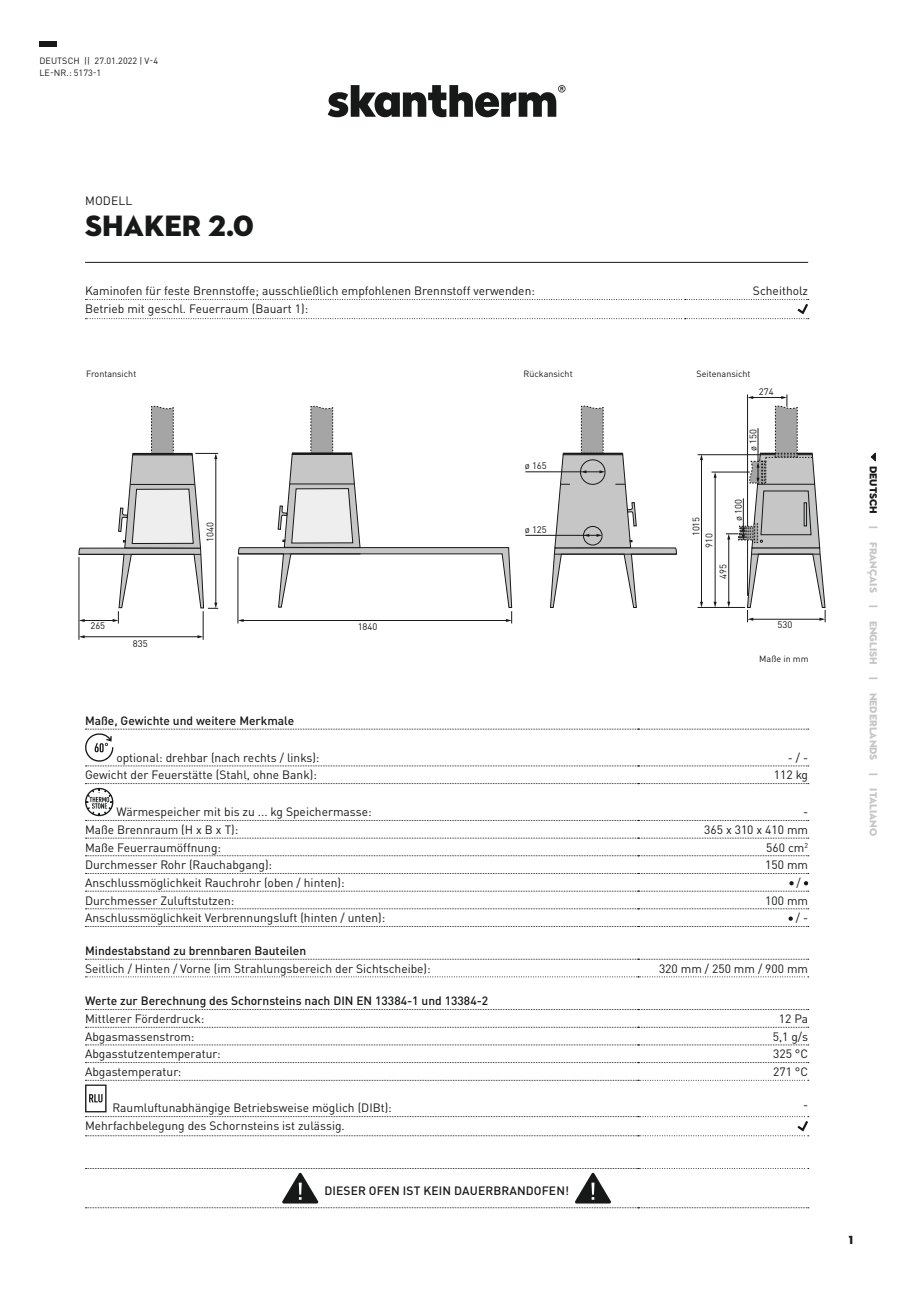
<style>
.page{position:relative;width:906px;height:1289px;background:#fff}
.page>*{position:absolute;margin:0;border:0;box-sizing:border-box;transform-origin:0 0}
.t1{font:30px "Neutraface 2 Display Titling";color:#171818}
.t2{font:12px "DIN Pro";color:#171818}
.t3{font:500 12px "DIN Pro";color:#171818}
.t4{font:12px "Neutraface 2 Display Titling";color:#171818}
.t5{font:10.5px "Neutraface 2 Display Titling";color:#c6c6c6}
.t6{font:9.45px/13.2px "DIN Pro";color:#171818}
.t7{font:9px/12px "DIN Pro";color:#171818}
.s1{color:#171818}
</style>
<div class="page">
<svg style="left:85px;top:299px;width:725px;height:20px"></svg>
<div style="left:39px;top:42px;width:17px;height:5px;background:#171818"></div>
<hr style="left:85px;top:262px;width:723px;height:1px;background:#171818">
<svg style="left:328px;top:85px;width:237px;height:32px"></svg>
<svg style="left:85px;top:926px;width:723px;height:1px"></svg>
<svg style="left:85px;top:837px;width:723px;height:1px"></svg>
<svg style="left:85px;top:855px;width:723px;height:1px"></svg>
<svg style="left:85px;top:873px;width:723px;height:1px"></svg>
<svg style="left:85px;top:908px;width:723px;height:1px"></svg>
<svg style="left:85px;top:1009px;width:723px;height:1px"></svg>
<svg style="left:85px;top:1026px;width:723px;height:1px"></svg>
<svg style="left:85px;top:1044px;width:723px;height:1px"></svg>
<svg style="left:85px;top:1062px;width:723px;height:1px"></svg>
<svg style="left:85px;top:976px;width:723px;height:1px"></svg>
<svg style="left:85px;top:958px;width:723px;height:1px"></svg>
<svg style="left:85px;top:728px;width:723px;height:38px"></svg>
<svg style="left:85px;top:783px;width:723px;height:38px"></svg>
<svg style="left:85px;top:881px;width:723px;height:10px"></svg>
<svg style="left:788px;top:916px;width:5px;height:4px"></svg>
<svg style="left:85px;top:1079px;width:725px;height:57px"></svg>
<svg style="left:85px;top:1168px;width:723px;height:40px"></svg>
<svg style="left:870px;top:452px;width:6px;height:10px"></svg>
<svg style="left:79px;top:406px;width:139px;height:233px"></svg>
<svg style="left:238px;top:406px;width:274px;height:217px"></svg>
<hr style="left:525px;top:471px;width:56px;height:1px;background:#171818">
<svg style="left:550px;top:406px;width:127px;height:202px"></svg>
<hr style="left:525px;top:535px;width:62px;height:1px;background:#171818">
<hr style="left:701px;top:459px;width:1px;height:144px;background:#171818">
<svg style="left:700px;top:455px;width:3px;height:5px"></svg>
<svg style="left:700px;top:602px;width:3px;height:5px"></svg>
<hr style="left:697px;top:454px;width:63px;height:1px;background:#171818">
<hr style="left:697px;top:607px;width:48px;height:1px;background:#171818">
<hr style="left:715px;top:476px;width:1px;height:127px;background:#171818">
<svg style="left:713px;top:601px;width:3px;height:6px"></svg>
<hr style="left:711px;top:472px;width:39px;height:1px;background:#171818">
<svg style="left:726px;top:394px;width:100px;height:228px"></svg>
<hr style="left:757px;top:428px;width:1px;height:34px;background:#171818">
<p class="t7" style="left:39px;top:54px;width:120px">DEUTSCH || 27.01.2022 | V-4<br>LE-NR.: 5173-1</p>
<p class="t2" style="left:85px;top:191px;width:49px">MODELL</p>
<h1 class="t1" style="left:85px;top:207px;width:170px">SHAKER 2.0</h1>
<p class="t2" style="left:85px;top:281px;width:451px">Kaminofen für feste Brennstoffe; ausschließlich empfohlenen Brennstoff verwenden:</p>
<p class="t2" style="left:753px;top:281px;width:57px">Scheitholz</p>
<p class="t2" style="left:85px;top:299px;width:225px">Betrieb mit geschl. Feuerraum (Bauart 1):</p>
<p class="t7" style="left:86px;top:367px;width:52px">Frontansicht</p>
<p class="t7" style="left:523px;top:367px;width:51px">Rückansicht</p>
<p class="t7" style="left:696px;top:367px;width:56px">Seitenansicht</p>
<p class="t6" style="left:759px;top:384px;width:16px">274</p>
<p class="t6" style="left:90px;top:618px;width:16px">265</p>
<p class="t6" style="left:133px;top:635px;width:16px">835</p>
<p class="t6" style="left:202px;top:542px;width:21px;rotate:-90deg">1040</p>
<p class="t6" style="left:358px;top:618px;width:21px">1840</p>
<p class="t6" style="left:525px;top:458px;width:24px">ø 165</p>
<p class="t6" style="left:745px;top:451px;width:24px;rotate:-90deg">ø 150</p>
<p class="t6" style="left:525px;top:522px;width:24px">ø 125</p>
<p class="t6" style="left:688px;top:548px;width:33px;text-indent:12px;rotate:-90deg">1015<br>910</p>
<p class="t6" style="left:715px;top:579px;width:16px;rotate:-90deg">495</p>
<p class="t6" style="left:731px;top:521px;width:24px;rotate:-90deg">ø 100</p>
<p class="t6" style="left:777px;top:617px;width:16px">530</p>
<p class="t7" style="left:759px;top:652px;width:51px">Maße in mm</p>
<p class="t3" style="left:85px;top:710px;width:211px">Maße, Gewichte und weitere Merkmale</p>
<p class="t2" style="left:116px;top:748px;width:205px">optional: drehbar (nach rechts / links):</p>
<p class="t2" style="left:787px;top:748px;width:22px">- / -</p>
<p class="t2" style="left:85px;top:765px;width:233px">Gewicht der Feuerstätte (Stahl, ohne Bank):</p>
<p class="t2" style="left:774px;top:765px;width:36px">112 kg</p>
<p class="t2" style="left:116px;top:802px;width:257px">Wärmespeicher mit bis zu ... kg Speichermasse:</p>
<p class="t2" style="left:803px;top:802px;width:7px">-</p>
<p class="t2" style="left:85px;top:820px;width:155px">Maße Brennraum (H x B x T):</p>
<p class="t2" style="left:704px;top:820px;width:105px">365 x 310 x 410 mm</p>
<p class="t2" style="left:85px;top:837px;width:137px">Maße Feuerraumöffnung:</p>
<p class="t2" style="left:766px;top:837px;width:43px">560 cm<sup>2</sup></p>
<p class="t2" style="left:85px;top:855px;width:189px">Durchmesser Rohr (Rauchabgang):</p>
<p class="t2" style="left:765px;top:855px;width:44px">150 mm</p>
<p class="t2" style="left:85px;top:873px;width:261px">Anschlussmöglichkeit Rauchrohr (oben / hinten):</p>
<p class="t2" style="left:796px;top:873px;width:6px">/</p>
<p class="t2" style="left:85px;top:890px;width:151px">Durchmesser Zuluftstutzen:</p>
<p class="t2" style="left:765px;top:890px;width:44px">100 mm</p>
<p class="t2" style="left:85px;top:908px;width:302px">Anschlussmöglichkeit Verbrennungsluft (hinten / unten):</p>
<p class="t2" style="left:796px;top:908px;width:14px">/ -</p>
<p class="t3" style="left:85px;top:940px;width:223px">Mindestabstand zu brennbaren Bauteilen</p>
<p class="t2" style="left:85px;top:958px;width:347px">Seitlich / Hinten / Vorne (im Strahlungsbereich der Sichtscheibe):</p>
<p class="t2" style="left:659px;top:958px;width:151px">320 mm / 250 mm / 900 mm</p>
<p class="t3" style="left:85px;top:991px;width:405px">Werte zur Berechnung des Schornsteins nach DIN EN 13384-1 und 13384-2</p>
<p class="t2" style="left:85px;top:1009px;width:121px">Mittlerer Förderdruck:</p>
<p class="t2" style="left:779px;top:1009px;width:31px">12 Pa</p>
<p class="t2" style="left:85px;top:1026px;width:111px">Abgasmassenstrom:</p>
<p class="t2" style="left:772px;top:1026px;width:37px">5,1 g/s</p>
<p class="t2" style="left:85px;top:1044px;width:137px">Abgasstutzentemperatur:</p>
<p class="t2" style="left:773px;top:1044px;width:36px">325 °C</p>
<p class="t2" style="left:85px;top:1062px;width:98px">Abgastemperatur:</p>
<p class="t2" style="left:773px;top:1062px;width:36px">271 °C</p>
<p class="t2" style="left:112px;top:1098px;width:281px">Raumluftunabhängige Betriebsweise möglich (DIBt):</p>
<p class="t2" style="left:803px;top:1094px;width:7px">-</p>
<p class="t2" style="left:85px;top:1116px;width:261px">Mehrfachbelegung des Schornsteins ist zulässig.</p>
<p class="t3" style="left:324px;top:1180px;width:246px">DIESER OFEN IST KEIN DAUERBRANDOFEN!</p>
<p class="t5" style="left:880px;top:466px;width:371px;rotate:90deg"><span class="s1">DEUTSCH</span> | FRANÇAIS | ENGLISH | NEDERLANDS | ITALIANO</p>
<p class="t4" style="left:849px;top:1232px;width:6px">1</p>
</div>
